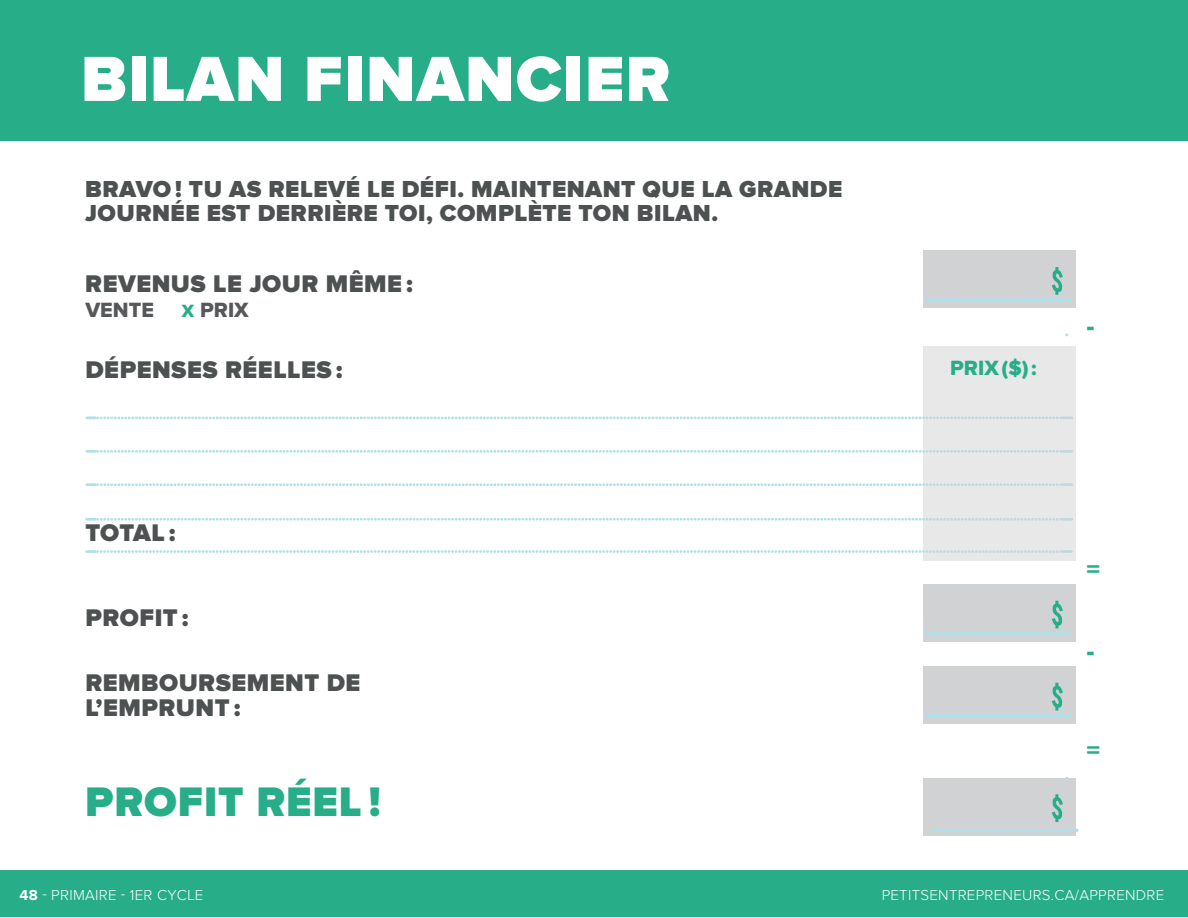
<style>
.page{position:relative;width:1188px;height:918px;background:#fff}
.page>*{position:absolute;margin:0;border:0;box-sizing:border-box;transform-origin:0 0}
.titre_orange{font:900 66px "Proxima Nova";letter-spacing:.02em;color:#fff}
.titre_orange-2{font:900 42.75px "Proxima Nova";letter-spacing:.02em;color:#27ae88}
.texte_courant{font:27px "Proxima Nova Extrabld";color:#27ae88}
.titre_orange-3{font:900 24.9px/24.9px "Proxima Nova";letter-spacing:.02em;color:#4e5151}
.titre_orange-4{font:900 24px/24px "Proxima Nova";letter-spacing:.02em;color:#4e5151}
.texte_courant-2{font:21.45px "Proxima Nova Extrabld";color:#57585a}
.texte_courant-3{font:21.45px "Proxima Nova Extrabld";color:#27ae88}
.titre_orange-5{font:300 15px "Proxima Nova";letter-spacing:.02em;color:#fff}
.s1{font-family:"Open Sans";font-weight:700;font-size:22.5px;color:#27ae88}
.s2{font-weight:700}
</style>
<div class="page">
<div style="left:0;top:871px;width:1188px;height:46px;background:#27ae88"></div>
<div style="left:0;top:0;width:1188px;height:141px;background:#27ae88"></div>
<div style="left:924px;top:251px;width:152px;height:57px;background:#d1d2d4"></div>
<svg style="left:927px;top:267px;width:143px;height:35px"></svg>
<svg style="left:87px;top:417px;width:836px;height:2px;background:#c5e8ee"></svg>
<svg style="left:87px;top:450px;width:836px;height:3px"></svg>
<svg style="left:87px;top:483px;width:836px;height:3px"></svg>
<svg style="left:87px;top:518px;width:836px;height:3px"></svg>
<svg style="left:87px;top:550px;width:836px;height:3px"></svg>
<div style="left:923px;top:346px;width:153px;height:215px;background:#e8e8e9"></div>
<div style="left:924px;top:585px;width:152px;height:57px;background:#d1d2d4"></div>
<svg style="left:927px;top:601px;width:143px;height:34px"></svg>
<div style="left:924px;top:778px;width:152px;height:57px;background:#d1d2d4"></div>
<svg style="left:1052px;top:794px;width:11px;height:28px"></svg>
<svg style="left:933px;top:829px;width:144px;height:3px"></svg>
<div style="left:924px;top:667px;width:152px;height:57px;background:#d1d2d4"></div>
<svg style="left:927px;top:683px;width:143px;height:34px"></svg>
<p class="titre_orange" style="left:81px;top:49px;width:591px">BILAN FINANCIER</p>
<p class="titre_orange-4" style="left:85px;top:178px;width:759px">BRAVO ! TU AS RELEVÉ LE DÉFI. MAINTENANT QUE LA GRANDE<br>JOURNÉE EST DERRIÈRE TOI, COMPLÈTE TON BILAN.</p>
<p class="titre_orange-3" style="left:85px;top:273px;width:329px">REVENUS LE JOUR MÊME :</p>
<p class="texte_courant-2" style="left:85px;top:300px;width:165px">VENTE <span class="s1">x</span> PRIX</p>
<p class="titre_orange-3" style="left:85px;top:358px;width:259px">DÉPENSES RÉELLES :</p>
<p class="titre_orange-3" style="left:85px;top:522px;width:92px">TOTAL :</p>
<p class="titre_orange-3" style="left:85px;top:606px;width:105px">PROFIT :</p>
<p class="titre_orange-3" style="left:85px;top:672px;width:277px">REMBOURSEMENT DE<br>L’EMPRUNT :</p>
<p class="titre_orange-2" style="left:85px;top:782px;width:297px">PROFIT RÉEL !</p>
<p class="texte_courant-3" style="left:950px;top:358px;width:88px">PRIX($):</p>
<p class="texte_courant" style="left:1086px;top:314px;width:10px">-</p>
<p class="texte_courant" style="left:1086px;top:556px;width:15px">=</p>
<p class="texte_courant" style="left:1086px;top:638px;width:10px">-</p>
<p class="texte_courant" style="left:1086px;top:738px;width:15px">=</p>
<p class="titre_orange-5" style="left:20px;top:888px;width:185px"><span class="s2">48</span> - PRIMAIRE - 1ER CYCLE</p>
<p class="titre_orange-5" style="left:882px;top:888px;width:284px">PETITSENTREPRENEURS.CA/APPRENDRE</p>
</div>
